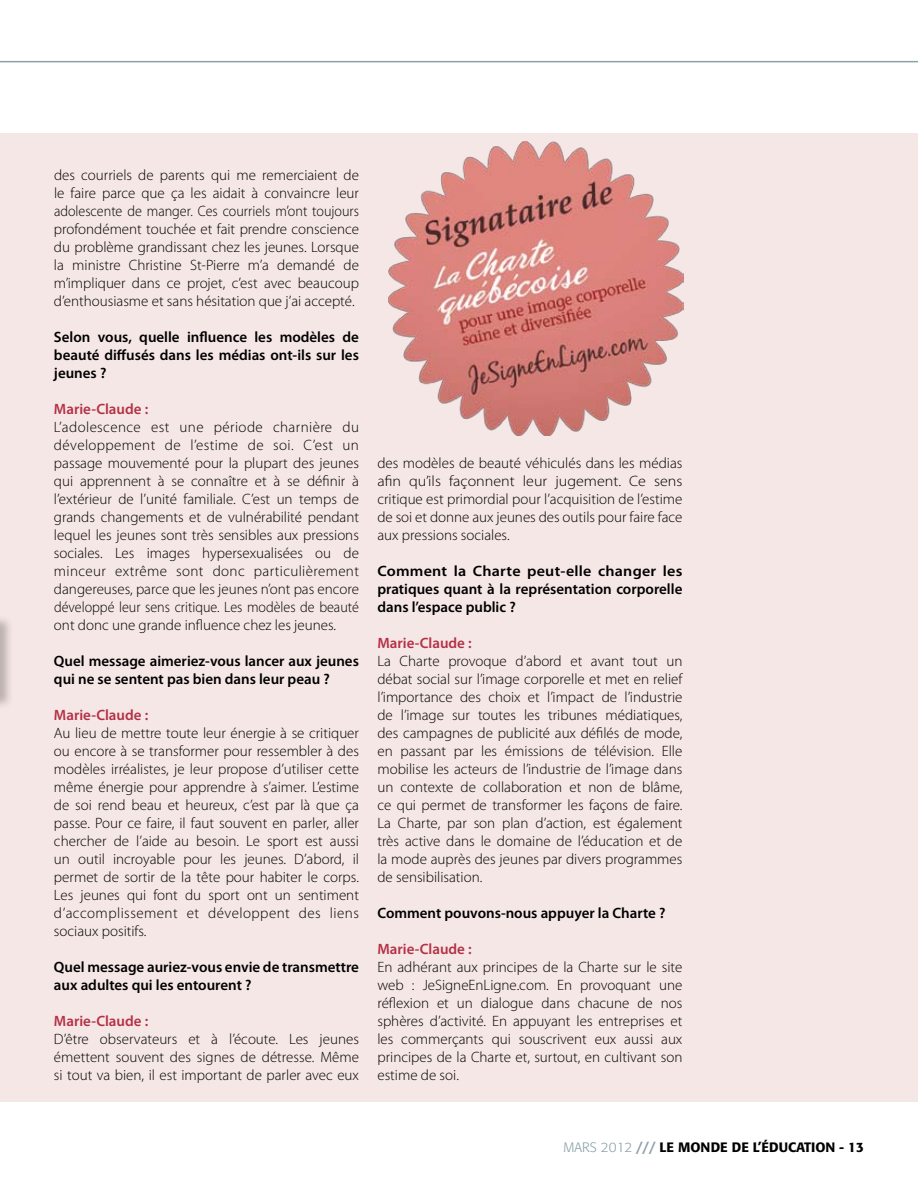
<style>
.page{position:relative;width:918px;height:1188px;background:#fff}
.page>*{position:absolute;margin:0;border:0;box-sizing:border-box;transform-origin:0 0}
.t1{font:300 15px/18px "Myriad Pro";color:#000;text-align:justify}
.t2{font:600 15px/18px "Myriad Pro";color:#000}
.t3{font:600 15px/18px "Myriad Pro";color:#000;text-align:justify;scale:1.07 1}
.t4{font:600 15px "Myriad Pro";color:#b43046}
.t5{font:500 13.5px "Formata BQ";color:#000}
.s1{font-weight:300;color:#8ca0a7}
.s2{color:#8ca0a7}
</style>
<div class="page">
<div style="left:0;top:133px;width:918px;height:968px;background:#f5e7e5"></div>
<hr style="left:0;top:61px;width:918px;height:1px;background:#8ca0a7">
<div style="left:0;top:614px;width:20px;height:102px;background:#000;opacity:.24"></div>
<img style="left:389px;top:141px;width:294px;height:295px">
<p class="t1" style="left:54px;top:166px;width:307px">des courriels de parents qui me remerciaient de le faire parce que ça les aidait à convaincre leur adolescente de manger. Ces courriels m’ont toujours profondément touchée et fait prendre conscience du problème grandissant chez les jeunes. Lorsque la ministre Christine St-Pierre m’a demandé de m’impliquer dans ce projet, c’est avec beaucoup d’enthousiasme et sans hésitation que j’ai accepté.</p>
<p class="t2" style="left:54px;top:328px;width:306px;text-align:justify">Selon vous, quelle influence les modèles de beauté diffusés dans les médias ont-ils sur les jeunes ?</p>
<p class="t4" style="left:54px;top:399px;width:96px">Marie-Claude :</p>
<p class="t1" style="left:54px;top:418px;width:307px">L’adolescence est une période charnière du développement de l’estime de soi. C’est un passage mouvementé pour la plupart des jeunes qui apprennent à se connaître et à se définir à l’extérieur de l’unité familiale. C’est un temps de grands changements et de vulnérabilité pendant lequel les jeunes sont très sensibles aux pressions sociales. Les images hypersexualisées ou de minceur extrême sont donc particulièrement dangereuses, parce que les jeunes n’ont pas encore développé leur sens critique. Les modèles de beauté ont donc une grande influence chez les jeunes.</p>
<p class="t2" style="left:54px;top:652px;width:306px">Quel message aimeriez-vous lancer aux jeunes qui ne se sentent pas bien dans leur peau ?</p>
<p class="t4" style="left:54px;top:705px;width:96px">Marie-Claude :</p>
<p class="t1" style="left:54px;top:724px;width:307px">Au lieu de mettre toute leur énergie à se critiquer ou encore à se transformer pour ressembler à des modèles irréalistes, je leur propose d’utiliser cette même énergie pour apprendre à s’aimer. L’estime de soi rend beau et heureux, c’est par là que ça passe. Pour ce faire, il faut souvent en parler, aller chercher de l’aide au besoin. Le sport est aussi un outil incroyable pour les jeunes. D’abord, il permet de sortir de la tête pour habiter le corps.<br>Les jeunes qui font du sport ont un sentiment d’accomplissement et développent des liens sociaux positifs.</p>
<p class="t2" style="left:54px;top:958px;width:307px">Quel message auriez-vous envie de transmettre aux adultes qui les entourent ?</p>
<p class="t4" style="left:54px;top:1011px;width:96px">Marie-Claude :</p>
<p class="t1" style="left:54px;top:1030px;width:307px">D’être observateurs et à l’écoute. Les jeunes émettent souvent des signes de détresse. Même si tout va bien, il est important de parler avec eux</p>
<p class="t1" style="left:377px;top:454px;width:307px">des modèles de beauté véhiculés dans les médias afin qu’ils façonnent leur jugement. Ce sens critique est primordial pour l’acquisition de l’estime de soi et donne aux jeunes des outils pour faire face aux pressions sociales.</p>
<p class="t3" style="left:377px;top:562px;width:287px">Comment la Charte peut-elle changer les pratiques quant à la représentation corporelle dans l’espace public ?</p>
<p class="t4" style="left:377px;top:633px;width:96px">Marie-Claude :</p>
<p class="t1" style="left:377px;top:652px;width:307px">La Charte provoque d’abord et avant tout un débat social sur l’image corporelle et met en relief l’importance des choix et l’impact de l’industrie de l’image sur toutes les tribunes médiatiques, des campagnes de publicité aux défilés de mode, en passant par les émissions de télévision. Elle mobilise les acteurs de l’industrie de l’image dans un contexte de collaboration et non de blâme, ce qui permet de transformer les façons de faire.<br>La Charte, par son plan d’action, est également très active dans le domaine de l’éducation et de la mode auprès des jeunes par divers programmes de sensibilisation.</p>
<p class="t2" style="left:377px;top:904px;width:290px">Comment pouvons-nous appuyer la Charte ?</p>
<p class="t4" style="left:377px;top:939px;width:96px">Marie-Claude :</p>
<p class="t1" style="left:377px;top:958px;width:307px">En adhérant aux principes de la Charte sur le site web : JeSigneEnLigne.com. En provoquant une réflexion et un dialogue dans chacune de nos sphères d’activité. En appuyant les entreprises et les commerçants qui souscrivent eux aussi aux principes de la Charte et, surtout, en cultivant son estime de soi.</p>
<p class="t5" style="left:564px;top:1139px;width:302px"><span class="s1">MARS 2012</span> <span class="s2">///</span> LE MONDE DE L’ÉDUCATION - 13</p>
</div>
